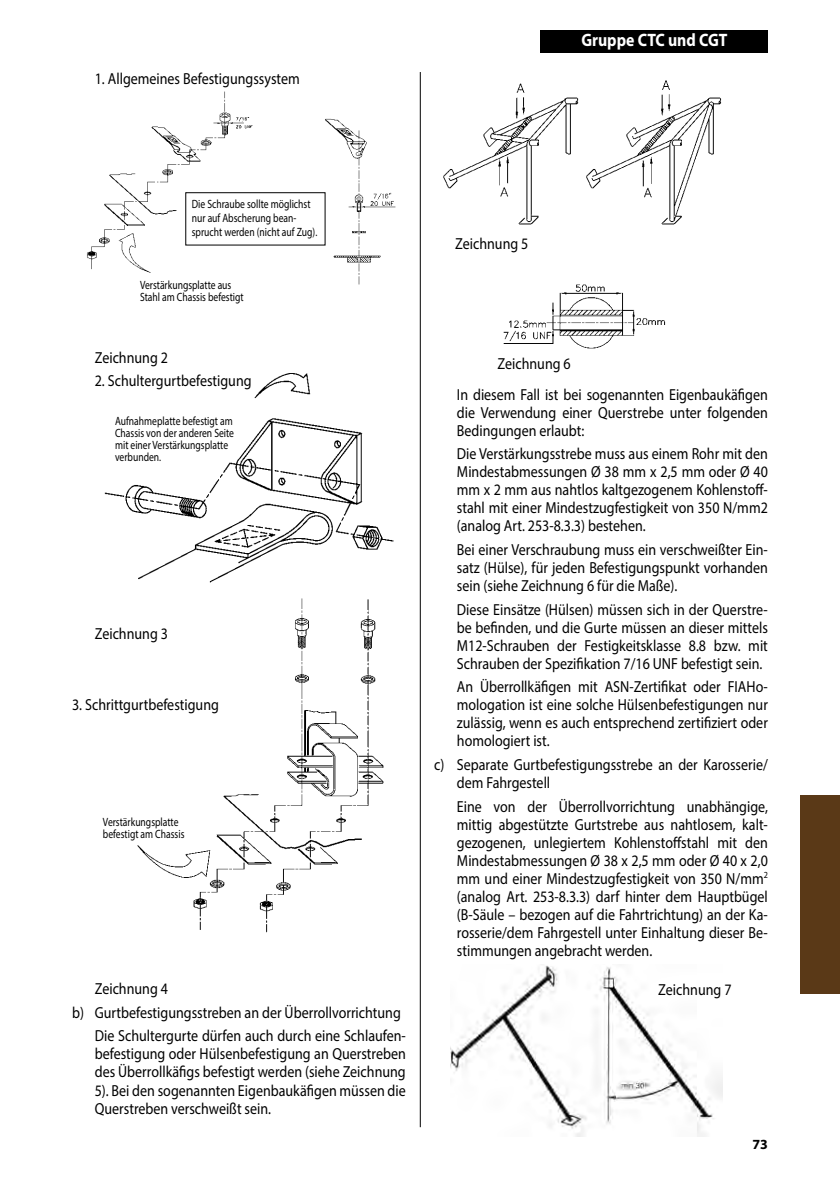
<style>
.page{position:relative;width:840px;height:1191px;background:#fff}
.page>*{position:absolute;margin:0;border:0;box-sizing:border-box;transform-origin:0 0}
.t1{font:700 18px "Myriad Pro";color:#fff;scale:.88 1}
.t2{font:16px/18px "Myriad Pro";color:#000;text-align:justify;scale:.88 1}
.t3{font:700 14px "Myriad Pro";color:#000}
.t4{font:12px/12px "Myriad Pro";color:#000;scale:.8 1}
</style>
<div class="page">
<div style="left:799px;top:795px;width:40px;height:199px;background:#5a3917"></div>
<img style="left:137px;top:598px;width:247px;height:335px">
<img style="left:443px;top:80px;width:279px;height:145px">
<img style="left:503px;top:284px;width:163px;height:65px">
<img style="left:450px;top:965px;width:271px;height:171px">
<img style="left:104px;top:373px;width:290px;height:210px">
<img style="left:87px;top:91px;width:309px;height:194px">
<div style="left:185px;top:192px;width:140px;height:53px;border:1px solid #000"></div>
<div style="left:540px;top:30px;width:227px;height:22px;background:#000"></div>
<hr style="left:419px;top:72px;width:1px;height:1055px;background:#000">
<p class="t2" style="left:95px;top:69px;width:234px">1. Allgemeines Befestigungssystem</p>
<p class="t1" style="left:581px;top:28px;width:167px">Gruppe CTC und CGT</p>
<p class="t4" style="left:192px;top:197px;width:158px;line-height:14px">Die Schraube sollte möglichst nur auf Abscherung bean&shy;sprucht werden (nicht auf Zug).</p>
<p class="t4" style="left:140px;top:279px;width:131px">Verstärkungsplatte aus<br>Stahl am Chassis befestigt</p>
<p class="t2" style="left:95px;top:348px;width:85px">Zeichnung 2</p>
<p class="t2" style="left:95px;top:371px;width:180px">2. Schultergurtbefestigung</p>
<p class="t4" style="left:115px;top:415px;width:150px">Aufnahmeplatte befestigt am<br>Chassis von der anderen Seite mit einer Verstärkungsplatte verbunden.</p>
<p class="t2" style="left:95px;top:624px;width:85px">Zeichnung 3</p>
<p class="t2" style="left:72px;top:695px;width:168px">3. Schrittgurtbefestigung</p>
<p class="t4" style="left:103px;top:815px;width:103px">Verstärkungsplatte befestigt am Chassis</p>
<p class="t2" style="left:95px;top:979px;width:85px">Zeichnung 4</p>
<p class="t2" style="left:72px;top:1003px;width:375px">b) Gurtbefestigungsstreben an der Überrollvorrichtung</p>
<p class="t2" style="left:95px;top:1026px;width:355px">Die Schultergurte dürfen auch durch eine Schlaufen-</p>
<p class="t2" style="left:95px;top:1044px;width:355px">befestigung oder Hülsenbefestigung an Querstreben des Überrollkäfigs befestigt werden (siehe Zeichnung 5). Bei den sogenannten Eigenbaukäfigen müssen die Querstreben verschweißt sein.</p>
<p class="t2" style="left:455px;top:234px;width:85px">Zeichnung 5</p>
<p class="t2" style="left:497px;top:355px;width:85px">Zeichnung 6</p>
<p class="t2" style="left:456px;top:385px;width:355px">In diesem Fall ist bei sogenannten Eigenbaukäfigen die Verwendung einer Querstrebe unter folgenden Bedingungen erlaubt:</p>
<p class="t2" style="left:456px;top:444px;width:355px">Die Verstärkungsstrebe muss aus einem Rohr mit den Mindestabmessungen Ø 38 mm x 2,5 mm oder Ø 40 mm x 2 mm aus nahtlos kaltgezogenem Kohlenstoff&shy;stahl mit einer Mindestzugfestigkeit von 350 N/mm2 (analog Art. 253-8.3.3) bestehen.</p>
<p class="t2" style="left:456px;top:540px;width:355px">Bei einer Verschraubung muss ein verschweißter Ein&shy;satz (Hülse), für jeden Befestigungspunkt vorhanden sein (siehe Zeichnung 6 für die Maße).</p>
<p class="t2" style="left:456px;top:600px;width:355px">Diese Einsätze (Hülsen) müssen sich in der Querstre&shy;be befinden, und die Gurte müssen an dieser mittels M12-Schrauben der Festigkeitsklasse 8.8 bzw. mit Schrauben der Spezifikation 7/16 UNF befestigt sein.</p>
<p class="t2" style="left:456px;top:677px;width:355px">An Überrollkäfigen mit ASN-Zertifikat oder FIAHo&shy;mologation ist eine solche Hülsenbefestigungen nur zulässig, wenn es auch entsprechend zertifiziert oder homologiert ist.</p>
<p class="t2" style="left:456px;top:755px;width:355px;text-indent:-23px">c) Separate Gurtbefestigungsstrebe an der Karosserie/ dem Fahrgestell</p>
<p class="t2" style="left:456px;top:797px;width:355px">Eine von der Überrollvorrichtung unabhängige, mittig abgestützte Gurtstrebe aus nahtlosem, kalt&shy;gezogenen, unlegiertem Kohlenstoffstahl mit den Mindestabmessungen Ø 38 x 2,5 mm oder Ø 40 x 2,0 mm und einer Mindestzugfestigkeit von 350 N/mm<sup>2 </sup>(analog Art. 253-8.3.3) darf hinter dem Hauptbügel (B-Säule – bezogen auf die Fahrtrichtung) an der Ka&shy;rosserie/dem Fahrgestell unter Einhaltung dieser Be&shy;stimmungen angebracht werden.</p>
<p class="t2" style="left:658px;top:980px;width:85px">Zeichnung 7</p>
<p class="t3" style="left:752px;top:1135px;width:17px">73</p>
</div>
